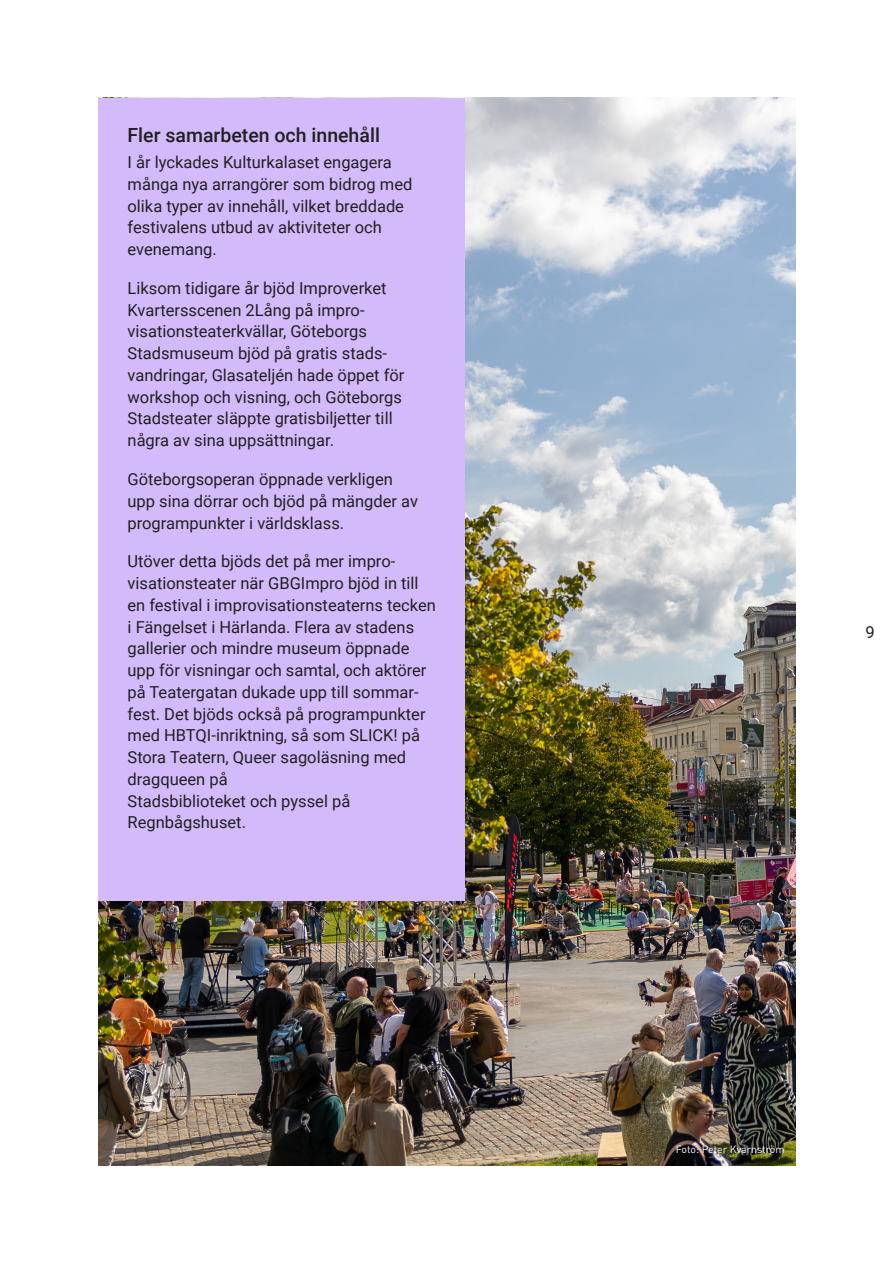
<style>
.page{position:relative;width:893px;height:1263px;background:#fff}
.page>*{position:absolute;margin:0;border:0;box-sizing:border-box;transform-origin:0 0}
.Underrubrik{font:500 19.5px "Roboto";color:#231f20}
.Brödtext{font:16.5px/21.8px "Roboto";color:#231f20}
.Foto_byline{font:10.5px "DIN Pro";color:#fff}
</style>
<div class="page">
<img style="left:99px;top:98px;width:696px;height:1067px">
<div style="left:98px;top:98px;width:367px;height:802px;background:#d3bbfb"></div>
<p class="Underrubrik" style="left:128px;top:122px;width:254px">Fler samarbeten och innehåll</p>
<p class="Brödtext" style="left:128px;top:151px;width:286px">I år lyckades Kulturkalaset engagera många nya arrangörer som bidrog med olika typer av innehåll, vilket breddade festivalens utbud av aktiviteter och evenemang.</p>
<p class="Brödtext" style="left:128px;top:277px;width:278px">Liksom tidigare år bjöd Improverket Kvartersscenen 2Lång på impro&shy;visationsteaterkvällar, Göteborgs Stadsmuseum bjöd på gratis stads&shy;vandringar, Glasateljén hade öppet för workshop och visning, och Göteborgs Stadsteater släppte gratisbiljetter till några av sina uppsättningar.</p>
<p class="Brödtext" style="left:128px;top:468px;width:292px">Göteborgsoperan öppnade verkligen upp sina dörrar och bjöd på mängder av programpunkter i världsklass.</p>
<p class="Brödtext" style="left:128px;top:550px;width:310px">Utöver detta bjöds det på mer impro&shy;visationsteater när GBGImpro bjöd in till en festival i improvisationsteaterns tecken i Fängelset i Härlanda. Flera av stadens gallerier och mindre museum öppnade upp för visningar och samtal, och aktörer på Teatergatan dukade upp till sommar&shy;fest. Det bjöds också på programpunkter med HBTQI-inriktning, så som SLICK! på Stora Teatern, Queer sagoläsning med dragqueen på<br>Stadsbiblioteket och pyssel på Regnbågshuset.</p>
<p class="Brödtext" style="left:865px;top:620px;width:11px">9</p>
<p class="Foto_byline" style="left:676px;top:1142px;width:110px">Foto: Peter Kvarnström</p>
</div>
